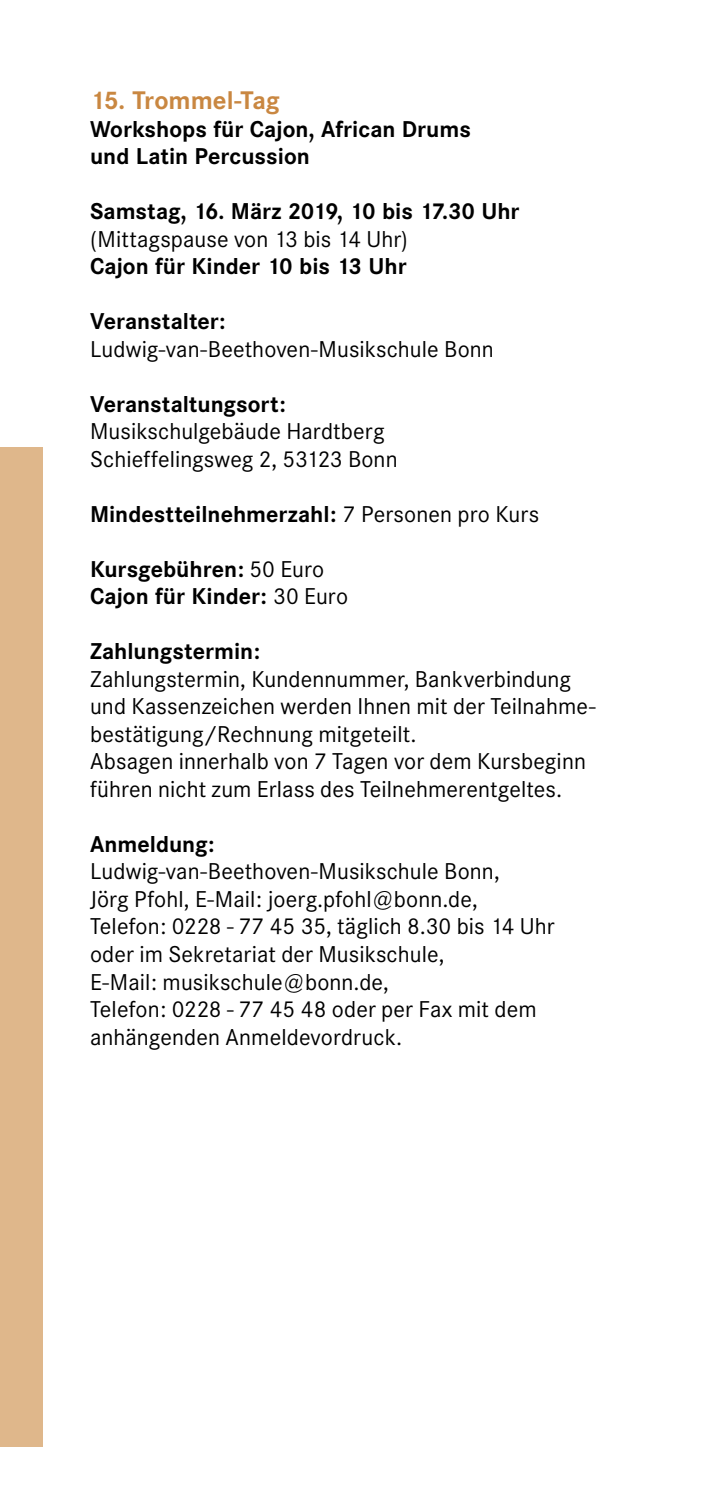
<style>
.page{position:relative;width:709px;height:1489px;background:#fff}
.page>*{position:absolute;margin:0;border:0;box-sizing:border-box;transform-origin:0 0}
.t1{font:700 25px "Corporate SBQ";color:#c98741}
.t2{font:22.5px/27.5px "Corporate SBQ";letter-spacing:.005em;color:#000}
.t3{font:700 22.5px/27.5px "Corporate SBQ";color:#000}
.s1{font-weight:400}
</style>
<div class="page">
<div style="left:0;top:446px;width:43px;height:1000px;background:#dfb78b"></div>
<p class="t1" style="left:90px;top:85px;width:191px">15. Trommel-Tag</p>
<p class="t3" style="left:90px;top:115px;width:382px">Workshops für Cajon, African Drums und Latin Percussion</p>
<p class="t3" style="left:90px;top:198px;width:431px">Samstag, 16. März 2019, 10 bis 17.30 Uhr</p>
<p class="t2" style="left:90px;top:225px;width:319px">(Mittagspause von 13 bis 14 Uhr)</p>
<p class="t3" style="left:90px;top:253px;width:318px">Cajon für Kinder 10 bis 13 Uhr</p>
<p class="t3" style="left:90px;top:308px;width:137px">Veranstalter:</p>
<p class="t2" style="left:90px;top:335px;width:405px">Ludwig-van-Beethoven-Musikschule Bonn</p>
<p class="t3" style="left:90px;top:390px;width:197px">Veranstaltungsort:</p>
<p class="t2" style="left:90px;top:418px;width:309px">Musikschulgebäude Hardtberg<br>Schieffelingsweg 2, 53123 Bonn</p>
<p class="t3" style="left:90px;top:500px;width:450px">Mindestteilnehmerzahl: <span class="s1">7 Personen pro Kurs</span></p>
<p class="t3" style="left:90px;top:555px;width:259px">Kursgebühren: <span class="s1">50 Euro<br></span>Cajon für Kinder: <span class="s1">30 Euro</span></p>
<p class="t3" style="left:90px;top:638px;width:172px">Zahlungstermin:</p>
<p class="t2" style="left:90px;top:665px;width:507px">Zahlungstermin, Kundennummer, Bankverbindung und Kassenzeichen werden Ihnen mit der Teilnahme&shy;bestätigung/Rechnung mitgeteilt.<br>Absagen innerhalb von 7 Tagen vor dem Kursbeginn führen nicht zum Erlass des Teilnehmerentgeltes.</p>
<p class="t3" style="left:90px;top:830px;width:126px">Anmeldung:</p>
<p class="t2" style="left:90px;top:858px;width:466px">Ludwig-van-Beethoven-Musikschule Bonn,<br>Jörg Pfohl, E-Mail: joerg.pfohl@bonn.de, Telefon: 0228 - 77 45 35, täglich 8.30 bis 14 Uhr oder im Sekretariat der Musikschule,<br>E-Mail: musikschule@bonn.de,<br>Telefon: 0228 - 77 45 48 oder per Fax mit dem anhängenden Anmeldevordruck.</p>
</div>
